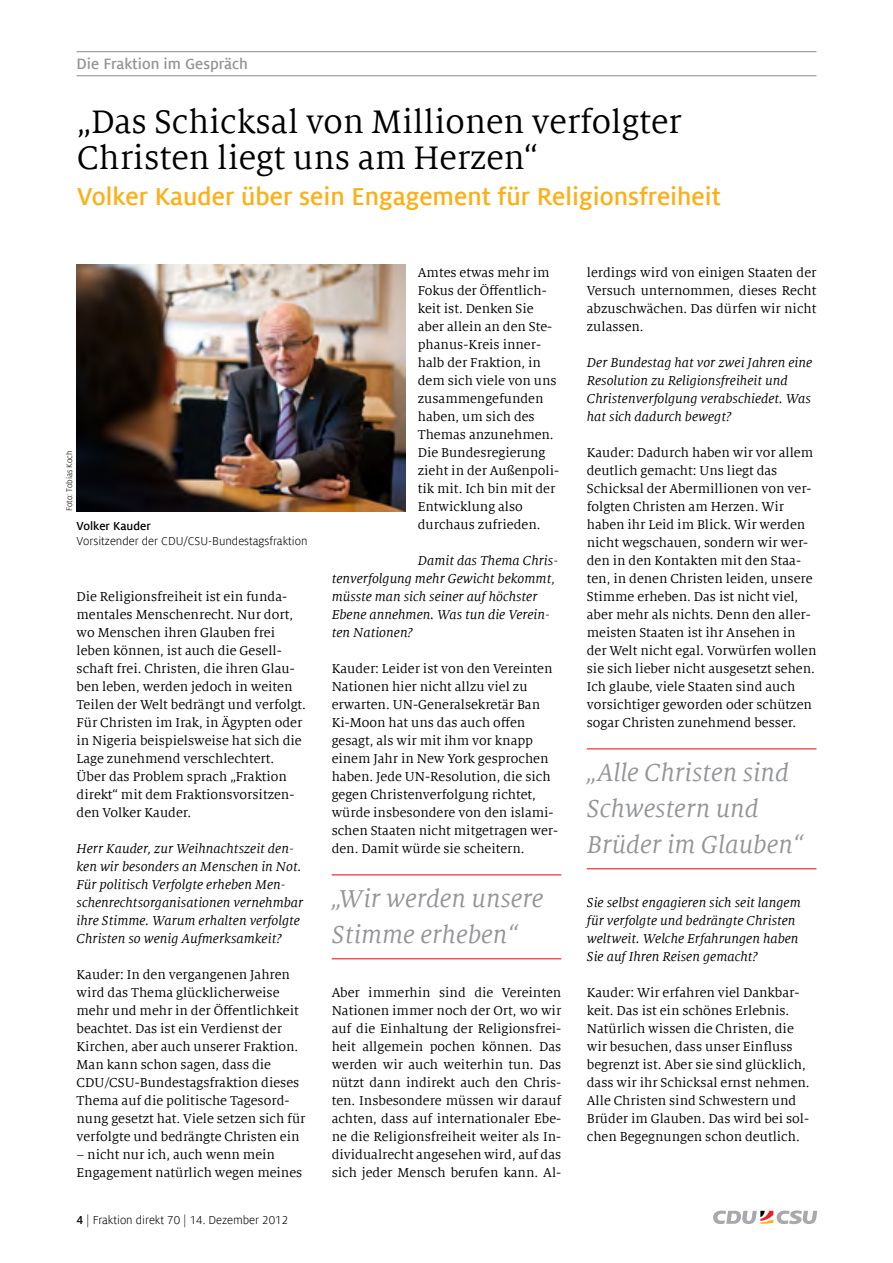
<style>
.page{position:relative;width:893px;height:1263px;background:#fff}
.page>*{position:absolute;margin:0;border:0;box-sizing:border-box;transform-origin:0 0}
.t1{font:36px/36px "Milo Serif Offc";color:#000}
.t2{font:italic 27px/36px "Milo Serif Offc";color:#939598}
.t3{font:700 27px "Milo Sans Offc";color:#fcaf17}
.t4{font:700 16.5px "Milo Sans Offc";color:#939598}
.t5{font:14.25px/18px "Milo Serif Offc";color:#000}
.t6{font:italic 14.25px/18px "Milo Serif Offc";color:#000}
.t7{font:12.75px "Milo Sans Offc";color:#000}
.t8{font:700 12.75px "Milo Sans Offc";color:#000}
.t9{font:9px "Milo Sans Offc";color:#000}
.s1{font-weight:700}
</style>
<div class="page">
<svg style="left:713px;top:1210px;width:104px;height:14px"></svg>
<hr style="left:77px;top:51px;width:739px;height:1px;background:#939598">
<hr style="left:77px;top:75px;width:739px;height:1px;background:#939598">
<hr style="left:332px;top:874px;width:229px;height:1px;background:#ed1d24">
<hr style="left:332px;top:958px;width:229px;height:1px;background:#ed1d24">
<hr style="left:587px;top:748px;width:229px;height:1px;background:#ed1d24">
<hr style="left:587px;top:868px;width:229px;height:1px;background:#ed1d24">
<img style="left:77px;top:265px;width:328px;height:246px">
<p class="t4" style="left:77px;top:55px;width:173px">Die Fraktion im Gespräch</p>
<h1 class="t1" style="left:77px;top:105px;width:606px">„Das Schicksal von Millionen verfolgter<br>Christen liegt uns am Herzen“</h1>
<h2 class="t3" style="left:77px;top:182px;width:645px">Volker Kauder über sein Engagement für Religionsfreiheit</h2>
<p class="t9" style="left:65px;top:511px;width:63px;rotate:-90deg">Foto: Tobias Koch</p>
<p class="t8" style="left:77px;top:519px;width:76px">Volker Kauder</p>
<p class="t7" style="left:77px;top:535px;width:233px">Vorsitzender der CDU/CSU-Bundestagsfraktion</p>
<p class="t5" style="left:77px;top:588px;width:231px">Die Religionsfreiheit ist ein funda&shy;mentales Menschenrecht. Nur dort, wo Menschen ihren Glauben frei leben können, ist auch die Gesell&shy;schaft frei. Christen, die ihren Glau&shy;ben leben, werden jedoch in weiten Teilen der Welt bedrängt und verfolgt.<br>Für Christen im Irak, in Ägypten oder in Nigeria beispielsweise hat sich die Lage zunehmend verschlechtert.<br>Über das Problem sprach „Fraktion direkt“ mit dem Fraktionsvorsitzen&shy;den Volker Kauder.</p>
<p class="t6" style="left:77px;top:840px;width:228px">Herr Kauder, zur Weihnachtszeit den&shy;ken wir besonders an Menschen in Not.<br>Für politisch Verfolgte erheben Men&shy;schenrechtsorganisationen vernehmbar ihre Stimme. Warum erhalten verfolgte Christen so wenig Aufmerksamkeit?</p>
<p class="t5" style="left:77px;top:966px;width:230px">Kauder: In den vergangenen Jahren wird das Thema glücklicherweise mehr und mehr in der Öffentlichkeit beachtet. Das ist ein Verdienst der Kirchen, aber auch unserer Fraktion.<br>Man kann schon sagen, dass die CDU/CSU-Bundestagsfraktion dieses Thema auf die politische Tagesord&shy;nung gesetzt hat. Viele setzen sich für verfolgte und bedrängte Christen ein</p>
<p class="t5" style="left:77px;top:1146px;width:227px">– nicht nur ich, auch wenn mein<br>Engagement natürlich wegen meines</p>
<p class="t7" style="left:77px;top:1213px;width:213px"><span class="s1">4</span> | Fraktion direkt 70 | 14. Dezember 2012</p>
<p class="t5" style="left:418px;top:264px;width:143px">Amtes etwas mehr im<br>Fokus der Öffentlich&shy;keit ist. Denken Sie aber allein an den Ste&shy;phanus-Kreis inner&shy;halb der Fraktion, in dem sich viele von uns zusammengefunden haben, um sich des<br>Themas anzunehmen.<br>Die Bundesregierung zieht in der Außenpoli&shy;tik mit. Ich bin mit der<br>Entwicklung also durchaus zufrieden.</p>
<p class="t6" style="left:332px;top:552px;width:228px;text-indent:86px">Damit das Thema Chris&shy;tenverfolgung mehr Gewicht bekommt, müsste man sich seiner auf höchster<br>Ebene annehmen. Was tun die Verein&shy;ten Nationen?</p>
<p class="t5" style="left:332px;top:660px;width:228px">Kauder: Leider ist von den Vereinten Nationen hier nicht allzu viel zu erwarten. UN-Generalsekretär Ban Ki-Moon hat uns das auch offen gesagt, als wir mit ihm vor knapp einem Jahr in New York gesprochen haben. Jede UN-Resolution, die sich gegen Christenverfolgung richtet, würde insbesondere von den islami&shy;schen Staaten nicht mitgetragen wer&shy;den. Damit würde sie scheitern.</p>
<h2 class="t2" style="left:332px;top:881px;width:213px">„Wir werden unsere<br>Stimme erheben“</h2>
<p class="t5" style="left:332px;top:984px;width:231px;text-align:justify">Aber immerhin sind die Vereinten Nationen immer noch der Ort, wo wir auf die Einhaltung der Religionsfrei&shy;heit allgemein pochen können. Das werden wir auch weiterhin tun. Das nützt dann indirekt auch den Chris&shy;ten. Insbesondere müssen wir darauf achten, dass auf internationaler Ebe&shy;ne die Religionsfreiheit weiter als In&shy;dividualrecht angesehen wird, auf das sich jeder Mensch berufen kann. Al-</p>
<p class="t5" style="left:587px;top:264px;width:231px;text-align:justify">lerdings wird von einigen Staaten der Versuch unternommen, dieses Recht abzuschwächen. Das dürfen wir nicht zulassen.</p>
<p class="t6" style="left:587px;top:354px;width:227px">Der Bundestag hat vor zwei Jahren eine Resolution zu Religionsfreiheit und Christenverfolgung verabschiedet. Was hat sich dadurch bewegt?</p>
<p class="t5" style="left:587px;top:444px;width:231px">Kauder: Dadurch haben wir vor allem deutlich gemacht: Uns liegt das Schicksal der Abermillionen von ver&shy;folgten Christen am Herzen. Wir haben ihr Leid im Blick. Wir werden nicht wegschauen, sondern wir wer&shy;den in den Kontakten mit den Staa&shy;ten, in denen Christen leiden, unsere Stimme erheben. Das ist nicht viel, aber mehr als nichts. Denn den aller&shy;meisten Staaten ist ihr Ansehen in der Welt nicht egal. Vorwürfen wollen sie sich lieber nicht ausgesetzt sehen.<br>Ich glaube, viele Staaten sind auch vorsichtiger geworden oder schützen sogar Christen zunehmend besser.</p>
<h2 class="t2" style="left:587px;top:755px;width:218px">„Alle Christen sind<br>Schwestern und<br>Brüder im Glauben“</h2>
<p class="t6" style="left:587px;top:894px;width:215px">Sie selbst engagieren sich seit langem für verfolgte und bedrängte Christen weltweit. Welche Erfahrungen haben Sie auf Ihren Reisen gemacht?</p>
<p class="t5" style="left:587px;top:984px;width:224px">Kauder: Wir erfahren viel Dankbar&shy;keit. Das ist ein schönes Erlebnis.<br>Natürlich wissen die Christen, die wir besuchen, dass unser Einfluss begrenzt ist. Aber sie sind glücklich, dass wir ihr Schicksal ernst nehmen.<br>Alle Christen sind Schwestern und Brüder im Glauben. Das wird bei sol&shy;chen Begegnungen schon deutlich.</p>
</div>
